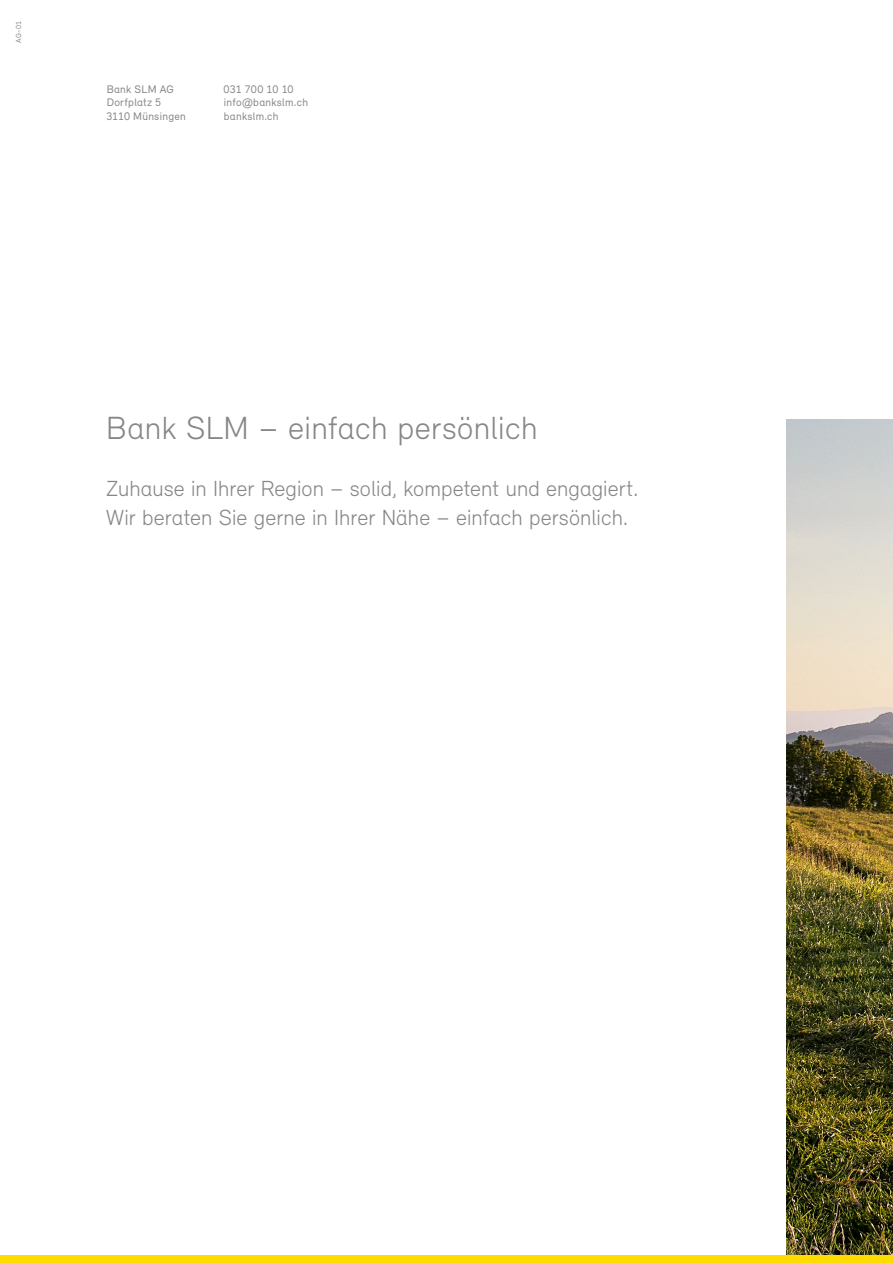
<style>
.page{position:relative;width:893px;height:1263px;background:#fff}
.page>*{position:absolute;margin:0;border:0;box-sizing:border-box;transform-origin:0 0}
.t1{font:300 33px "Relevant";letter-spacing:.01em;color:#868786}
.t2{font:300 22.5px/28.7px "Relevant";color:#868786}
.t3{font:11.25px/13.5px "Relevant";letter-spacing:.025em;color:#868786}
.t4{font:7.5px "Relevant";color:#868786}
</style>
<div class="page">
<img style="left:787px;top:420px;width:106px;height:835px">
<div style="left:0;top:1255px;width:893px;height:8px;background:#ffdc00"></div>
<p class="t4" style="left:14px;top:43px;width:23px;rotate:-90deg">AG-01</p>
<p class="t3" style="left:106px;top:82px;width:81px">Bank SLM AG<br>Dorfplatz 5<br>3110 Münsingen</p>
<p class="t3" style="left:224px;top:82px;width:86px">031 700 10 10 info@bankslm.ch bankslm.ch</p>
<h1 class="t1" style="left:106px;top:408px;width:433px">Bank SLM – einfach persönlich</h1>
<p class="t2" style="left:106px;top:474px;width:534px">Zuhause in Ihrer Region – solid, kompetent und engagiert.<br>Wir beraten Sie gerne in Ihrer Nähe – einfach persönlich.</p>
</div>
